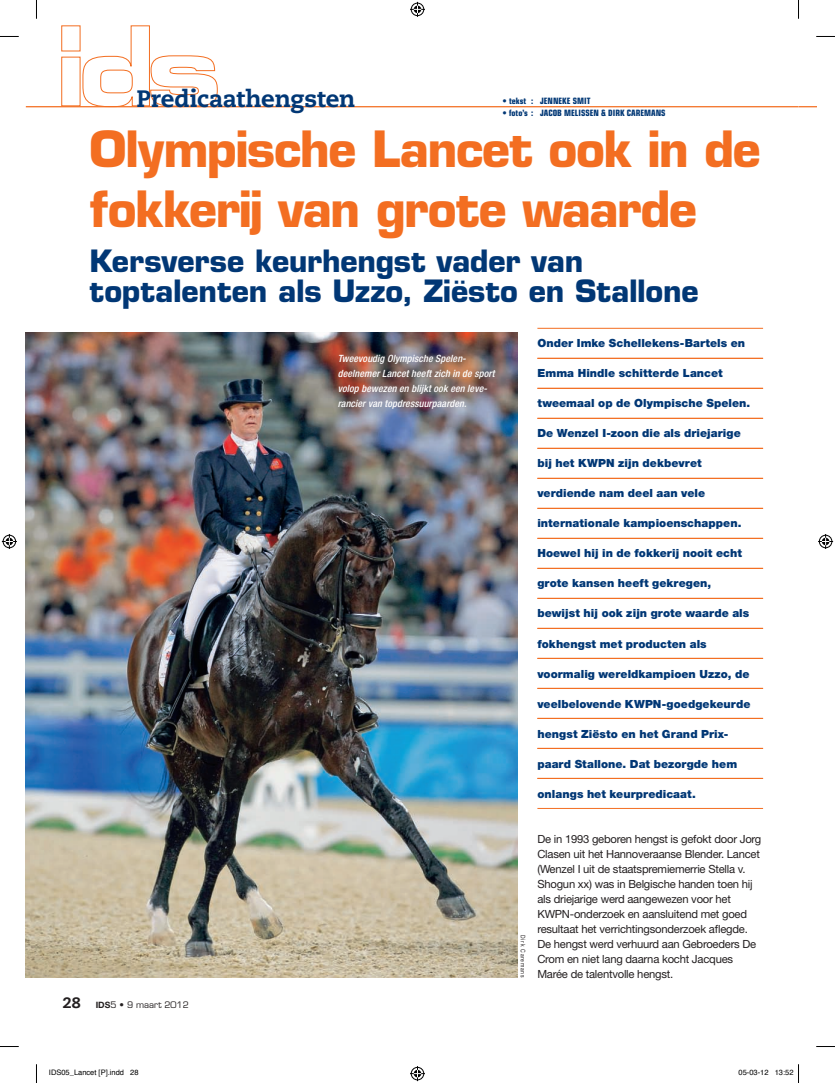
<style>
.page{position:relative;width:835px;height:1083px;background:#fff}
.page>*{position:absolute;margin:0;border:0;box-sizing:border-box;transform-origin:0 0}
.t1{font:700 48.75px/60px "Eurostile LT Std";letter-spacing:-.03em;color:#f36e21}
.t2{font:700 30px/30px "Eurostile LT Std";letter-spacing:-.005em;color:#013775}
.t3{font:800 23.75px "Caecilia LT Std";letter-spacing:-.005em;color:#013775}
.t4{font:800 15px "Caecilia LT Std";color:#231f20}
.t5{font:900 11.25px "Helvetica Neue LT Std";letter-spacing:.005em;color:#013775}
.t6{font:11.25px/15px "Helvetica Neue LT Std";letter-spacing:-.02em;color:#231f20}
.t7{font:italic 500 condensed 10px/15px "Helvetica Neue LT Std";letter-spacing:.01em;color:#fff}
.t8{font:700 condensed 8.75px "Eurostile LT Std";color:#013775}
.t9{font:8.75px "Eurostile LT Std";color:#231f20}
.t10{font:7.5px "Helvetica";color:#000}
.t11{font:6.25px "Helvetica Neue LT Std";letter-spacing:.16em;color:#231f20;scale:.8 1}
.s1{font-family:"Helvetica Neue LT Std";font-weight:700}
</style>
<div class="page">
<svg style="left:83px;top:25px;width:135px;height:81px"></svg>
<hr style="left:537px;top:328px;width:226px;height:1px;background:#f36e21">
<hr style="left:537px;top:358px;width:226px;height:1px;background:#f36e21">
<hr style="left:537px;top:388px;width:226px;height:1px;background:#f36e21">
<hr style="left:537px;top:418px;width:226px;height:1px;background:#f36e21">
<hr style="left:537px;top:448px;width:226px;height:1px;background:#f36e21">
<hr style="left:537px;top:478px;width:226px;height:1px;background:#f36e21">
<hr style="left:537px;top:508px;width:226px;height:1px;background:#f36e21">
<hr style="left:537px;top:538px;width:226px;height:1px;background:#f36e21">
<hr style="left:537px;top:568px;width:226px;height:1px;background:#f36e21">
<hr style="left:537px;top:598px;width:226px;height:1px;background:#f36e21">
<hr style="left:537px;top:628px;width:226px;height:1px;background:#f36e21">
<hr style="left:537px;top:658px;width:226px;height:1px;background:#f36e21">
<hr style="left:537px;top:688px;width:226px;height:1px;background:#f36e21">
<hr style="left:537px;top:718px;width:226px;height:1px;background:#f36e21">
<hr style="left:537px;top:748px;width:226px;height:1px;background:#f36e21">
<hr style="left:537px;top:778px;width:226px;height:1px;background:#f36e21">
<hr style="left:537px;top:808px;width:226px;height:1px;background:#f36e21">
<img style="left:26px;top:332px;width:492px;height:645px">
<svg style="left:798px;top:106px;width:18px;height:1px"></svg>
<hr style="left:26px;top:106px;width:772px;height:1px;background:#f36e21">
<svg style="left:0;top:36px;width:19px;height:1px"></svg>
<svg style="left:816px;top:36px;width:19px;height:1px"></svg>
<svg style="left:0;top:1046px;width:19px;height:1px"></svg>
<svg style="left:816px;top:1046px;width:19px;height:1px"></svg>
<svg style="left:36px;top:0;width:1px;height:19px"></svg>
<svg style="left:36px;top:1064px;width:1px;height:19px"></svg>
<svg style="left:798px;top:0;width:1px;height:19px"></svg>
<svg style="left:410px;top:2px;width:15px;height:15px"></svg>
<svg style="left:410px;top:1066px;width:15px;height:15px"></svg>
<svg style="left:2px;top:534px;width:15px;height:15px"></svg>
<svg style="left:818px;top:534px;width:15px;height:15px"></svg>
<svg style="left:798px;top:1064px;width:1px;height:19px"></svg>
<p class="t3" style="left:136px;top:84px;width:220px">Predicaathengsten</p>
<p class="t8" style="left:502px;top:96px;width:89px">• TEKST : JENNEKE SMIT</p>
<p class="t8" style="left:502px;top:107px;width:164px">• FOTO’S : JACOB MELISSEN &amp; DIRK CAREMANS</p>
<p class="t1" style="left:90px;top:119px;width:673px">Olympische Lancet ook in de fokkerij van grote waarde</p>
<p class="t2" style="left:90px;top:246px;width:610px">Kersverse keurhengst vader van toptalenten als Uzzo, Ziësto en Stallone</p>
<p class="t5" style="left:537px;top:337px;width:209px">Onder Imke Schellekens-Bartels en</p>
<p class="t5" style="left:537px;top:367px;width:187px">Emma Hindle schitterde Lancet</p>
<p class="t5" style="left:537px;top:397px;width:214px">tweemaal op de Olympische Spelen.</p>
<p class="t5" style="left:537px;top:427px;width:205px">De Wenzel I-zoon die als driejarige</p>
<p class="t5" style="left:537px;top:457px;width:166px">bij het KWPN zijn dekbevret</p>
<p class="t5" style="left:537px;top:487px;width:169px">verdiende nam deel aan vele</p>
<p class="t5" style="left:537px;top:517px;width:205px">internationale kampioenschappen.</p>
<p class="t5" style="left:537px;top:547px;width:206px">Hoewel hij in de fokkerij nooit echt</p>
<p class="t5" style="left:537px;top:577px;width:175px">grote kansen heeft gekregen,</p>
<p class="t5" style="left:537px;top:607px;width:213px">bewijst hij ook zijn grote waarde als</p>
<p class="t5" style="left:537px;top:637px;width:171px">fokhengst met producten als</p>
<p class="t5" style="left:537px;top:667px;width:214px">voormalig wereldkampioen Uzzo, de</p>
<p class="t5" style="left:537px;top:697px;width:214px">veelbelovende KWPN-goedgekeurde</p>
<p class="t5" style="left:537px;top:727px;width:192px">hengst Ziësto en het Grand Prix-</p>
<p class="t5" style="left:537px;top:757px;width:201px">paard Stallone. Dat bezorgde hem</p>
<p class="t5" style="left:537px;top:787px;width:160px">onlangs het keurpredicaat.</p>
<p class="t7" style="left:338px;top:351px;width:158px">Tweevoudig Olympische Spelen&shy;deelnemer Lancet heeft zich in de sport volop bewezen en blijkt ook een leve&shy;rancier van topdressuurpaarden.</p>
<p class="t4" style="left:63px;top:993px;width:19px">28</p>
<p class="t9" style="left:96px;top:999px;width:94px"><span class="s1">IDS</span>5 • 9 maart 2012</p>
<p class="t11" style="left:527px;top:935px;width:55px;rotate:90deg">Dirk Caremans</p>
<p class="t6" style="left:537px;top:831px;width:225px">De in 1993 geboren hengst is gefokt door Jorg Clasen uit het Hannoveraanse Blender. Lancet (Wenzel I uit de staatspremiemerrie Stella v.<br>Shogun xx) was in Belgische handen toen hij als driejarige werd aangewezen voor het KWPN-onderzoek en aansluitend met goed resultaat het verrichtingsonderzoek aflegde.<br>De hengst werd verhuurd aan Gebroeders De Crom en niet lang daarna kocht Jacques Marée de talentvolle hengst.</p>
<p class="t10" style="left:49px;top:1067px;width:91px">IDS05_Lancet [P].indd 28</p>
<p class="t10" style="left:738px;top:1067px;width:57px">05-03-12 13:52</p>
</div>
